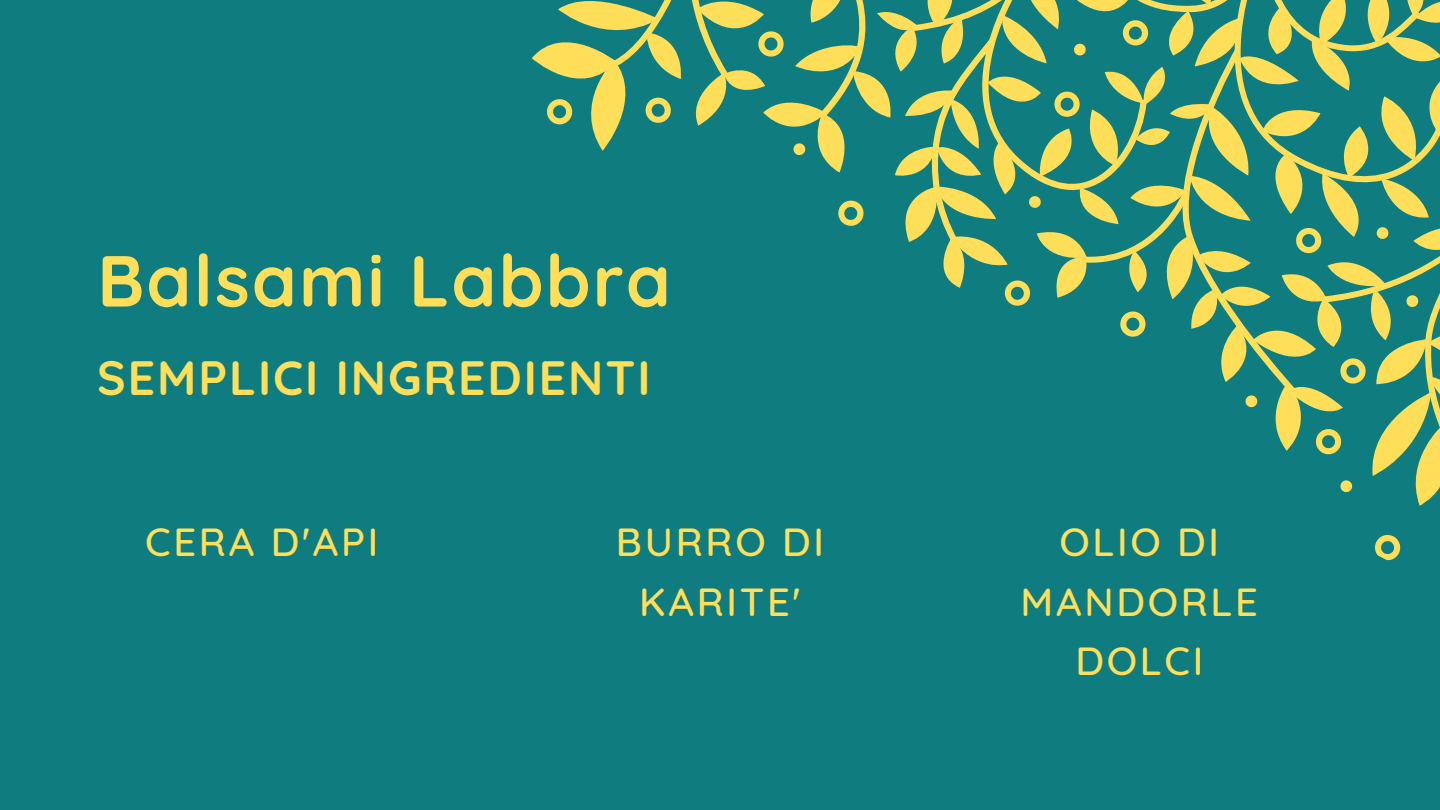
<style>
.page{position:relative;width:1440px;height:810px;background:#0f7d80}
.page>*{position:absolute;margin:0;border:0;box-sizing:border-box;transform-origin:0 0}
.t1{font:700 72px "Quicksand";letter-spacing:.03em;color:#ffde59}
.t2{font:700 48px "Quicksand";letter-spacing:.04em;color:#ffde59}
.t3{font:500 40px/59.4px "Quicksand";letter-spacing:.065em;color:#ffde59;text-align:center}
</style>
<div class="page">
<svg style="left:1375px;top:535px;width:26px;height:26px"></svg>
<svg style="left:531px;top:0;width:909px;height:506px"></svg>
<h1 class="t1" style="left:97px;top:235px;width:575px">Balsami Labbra</h1>
<p class="t2" style="left:97px;top:347px;width:555px">SEMPLICI INGREDIENTI</p>
<p class="t3" style="left:145px;top:512px;width:235px">CERA D'API</p>
<p class="t3" style="left:616px;top:512px;width:210px">BURRO DI<br>KARITE'</p>
<p class="t3" style="left:1021px;top:512px;width:239px">OLIO DI<br>MANDORLE<br>DOLCI</p>
</div>
